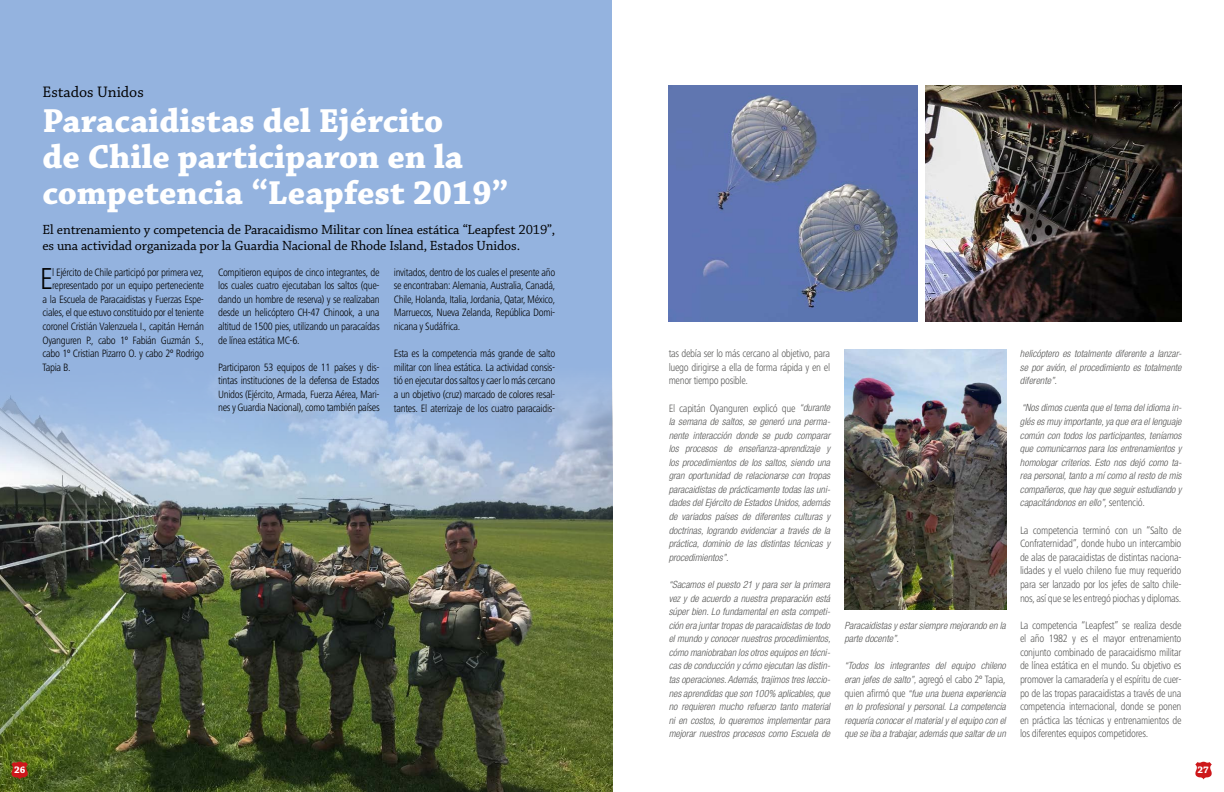
<style>
.page{position:relative;width:1224px;height:792px;background:#fff}
.page>*{position:absolute;margin:0;border:0;box-sizing:border-box;transform-origin:0 0}
.t1{font:700 35px/36px "Chaparral Pro";color:#fff}
.t2{font:300 condensed 31.4px "Frutiger Next LTW1 G";color:#000}
.t3{font:16px "Chaparral Pro";color:#000}
.t4{font:14px/16.8px "Chaparral Pro";letter-spacing:-.01em;color:#000}
.t5{font:300 condensed 11px/13.6px "Frutiger Next LTW1 G";letter-spacing:-.03em;color:#000;text-align:justify}
.t6{font:300 condensed 11px/13.6px "Frutiger Next LTW1 G";letter-spacing:-.03em;color:#575756;text-align:justify}
.t7{font:italic 300 condensed 10px/13.6px "Helvetica Neue LT Std";color:#575756;text-align:justify}
.t8{font:700 10px "Chaparral Pro";color:#fff}
.t9{font:700 6px "Arial";color:#cd171a}
.s1{font-family:"Helvetica Neue LT Std";font-style:italic;font-size:10px}
.s2{font-family:"Frutiger Next LTW1 G";font-style:normal;font-size:11px}
</style>
<div class="page">
<div style="left:0;top:0;width:612px;height:737px;background:#94b3df"></div>
<img style="left:0;top:378px;width:612px;height:414px">
<img style="left:925px;top:85px;width:256px;height:237px">
<img style="left:669px;top:85px;width:249px;height:237px">
<img style="left:844px;top:350px;width:162px;height:259px">
<svg style="left:11px;top:762px;width:17px;height:17px"></svg>
<svg style="left:1195px;top:762px;width:17px;height:17px"></svg>
<h3 class="t3" style="left:43px;top:83px;width:103px">Estados Unidos</h3>
<h1 class="t1" style="left:43px;top:104px;width:467px">Paracaidistas del Ejército<br>de Chile participaron en la competencia “Leapfest 2019”</h1>
<h3 class="t4" style="left:43px;top:221px;width:514px">El entrenamiento y competencia de Paracaidismo Militar con línea estática “Leapfest 2019”, es una actividad organizada por la Guardia Nacional de Rhode Island, Estados Unidos.</h3>
<h2 class="t2" style="left:40px;top:261px;width:15px">E</h2>
<p class="t5" style="left:52px;top:265px;width:153px">l Ejército de Chile participó por primera vez,</p>
<p class="t5" style="left:52px;top:279px;width:153px">representado por un equipo perteneciente</p>
<p class="t5" style="left:43px;top:292px;width:163px">a la Escuela de Paracaidistas y Fuerzas Espe-</p>
<p class="t5" style="left:43px;top:306px;width:163px">ciales, el que estuvo constituido por el teniente</p>
<p class="t5" style="left:43px;top:319px;width:163px">coronel Cristián Valenzuela I., capitán Hernán</p>
<p class="t5" style="left:43px;top:333px;width:163px">Oyanguren P., cabo 1º Fabián Guzmán S.,</p>
<p class="t5" style="left:43px;top:347px;width:163px">cabo 1º Cristian Pizarro O. y cabo 2º Rodrigo</p>
<p class="t5" style="left:43px;top:360px;width:30px">Tapia B.</p>
<p class="t5" style="left:218px;top:265px;width:163px">Compitieron equipos de cinco integrantes, de los cuales cuatro ejecutaban los saltos (que&shy;dando un hombre de reserva) y se realizaban desde un helicóptero CH-47 Chinook, a una altitud de 1500 pies, utilizando un paracaídas de línea estática MC-6.</p>
<p class="t5" style="left:218px;top:360px;width:163px">Participaron 53 equipos de 11 países y dis&shy;tintas instituciones de la defensa de Estados Unidos (Ejército, Armada, Fuerza Aérea, Mari&shy;nes y Guardia Nacional), como también países</p>
<p class="t5" style="left:394px;top:265px;width:163px">invitados, dentro de los cuales el presente año se encontraban: Alemania, Australia, Canadá, Chile, Holanda, Italia, Jordania, Qatar, México, Marruecos, Nueva Zelanda, República Domi&shy;nicana y Sudáfrica.</p>
<p class="t5" style="left:394px;top:347px;width:163px">Esta es la competencia más grande de salto militar con línea estática. La actividad consis&shy;tió en ejecutar dos saltos y caer lo más cercano a un objetivo (cruz) marcado de colores resal&shy;tantes. El aterrizaje de los cuatro paracaidis-</p>
<p class="t6" style="left:669px;top:347px;width:163px">tas debía ser lo más cercano al objetivo, para luego dirigirse a ella de forma rápida y en el menor tiempo posible.</p>
<p class="t6" style="left:669px;top:401px;width:163px">El capitán Oyanguren explicó que <span class="s1">“durante</span></p>
<p class="t7" style="left:669px;top:415px;width:163px">la semana de saltos, se generó una perma&shy;nente interacción donde se pudo comparar los procesos de enseñanza-aprendizaje y los procedimientos de los saltos, siendo una gran oportunidad de relacionarse con tropas paracaidistas de prácticamente todas las uni&shy;dades del Ejército de Estados Unidos, además de variados países de diferentes culturas y doctrinas, logrando evidenciar a través de la práctica, dominio de las distintas técnicas y procedimientos”.</p>
<p class="t7" style="left:669px;top:578px;width:163px">“Sacamos el puesto 21 y para ser la primera vez y de acuerdo a nuestra preparación está súper bien. Lo fundamental en esta competi&shy;ción era juntar tropas de paracaidistas de todo el mundo y conocer nuestros procedimientos, cómo maniobraban los otros equipos en técni&shy;cas de conducción y cómo ejecutan las distin&shy;tas operaciones. Además, trajimos tres leccio&shy;nes aprendidas que son 100% aplicables, que no requieren mucho refuerzo tanto material ni en costos, lo queremos implementar para mejorar nuestros procesos como Escuela de</p>
<p class="t7" style="left:844px;top:619px;width:163px">Paracaidistas y estar siempre mejorando en la parte docente”.</p>
<p class="t7" style="left:844px;top:659px;width:163px">“Todos los integrantes del equipo chileno</p>
<p class="t6" style="left:844px;top:673px;width:163px"><span class="s1">eran jefes de salto”,</span> agregó el cabo 2º Tapia,</p>
<p class="t7" style="left:844px;top:687px;width:163px"><span class="s2">quien afirmó que</span> “fue una buena experiencia en lo profesional y personal. La competencia requería conocer el material y el equipo con el que se iba a trabajar, además que saltar de un</p>
<p class="t7" style="left:1020px;top:347px;width:163px">helicóptero es totalmente diferente a lanzar&shy;se por avión, el procedimiento es totalmente diferente”.</p>
<p class="t7" style="left:1020px;top:401px;width:163px">“Nos dimos cuenta que el tema del idioma in&shy;glés es muy importante, ya que era el lenguaje común con todos los participantes, teníamos que comunicarnos para los entrenamientos y homologar criterios. Esto nos dejó como ta&shy;rea personal, tanto a mí como al resto de mis compañeros, que hay que seguir estudiando y capacitándonos en ello”<span class="s2">, sentenció.</span></p>
<p class="t6" style="left:1020px;top:523px;width:163px">La competencia terminó con un “Salto de Confraternidad”, donde hubo un intercambio de alas de paracaidistas de distintas naciona&shy;lidades y el vuelo chileno fue muy requerido para ser lanzado por los jefes de salto chile&shy;nos, así que se les entregó piochas y diplomas.</p>
<p class="t6" style="left:1020px;top:618px;width:163px">La competencia “Leapfest” se realiza desde el año 1982 y es el mayor entrenamiento conjunto combinado de paracaidismo militar de línea estática en el mundo. Su objetivo es promover la camaradería y el espíritu de cuer&shy;po de las tropas paracaidistas a través de una competencia internacional, donde se ponen en práctica las técnicas y entrenamientos de los diferentes equipos competidores.</p>
<p class="t8" style="left:14px;top:764px;width:13px">26</p>
<p class="t8" style="left:1197px;top:764px;width:13px">27</p>
<p class="t9" style="left:21px;top:770px;width:6px">&amp;</p>
</div>
